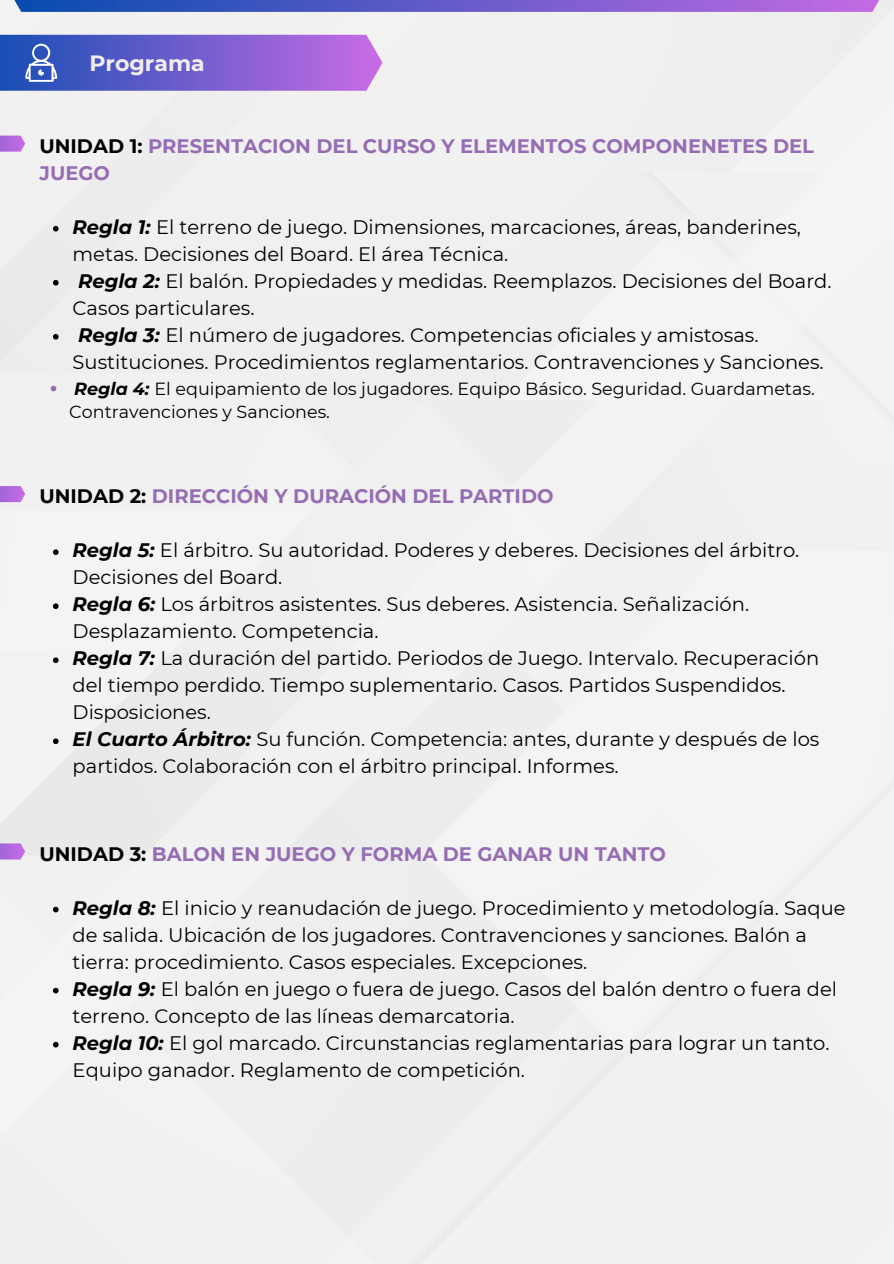
<style>
.page{position:relative;width:894px;height:1264px;background:#fff}
.page>*{position:absolute;margin:0;border:0;box-sizing:border-box;transform-origin:0 0}
.t1{font:700 22.05px "Montserrat";color:#f1eded}
.t2{font:19.5px/27px "Montserrat";color:#000001}
.t3{font:700 19.5px/27px "Montserrat";color:#966db4}
.t4{font:17.55px/23.7px "Montserrat";color:#000001}
.s1{color:#000}
.s2{font-weight:700;font-style:italic}
</style>
<div class="page">
<div style="left:0;top:12px;width:893px;height:1251px;background:#f1f1f1"></div>
<svg style="left:0;top:0;width:893px;height:12px;background:#6b61ca"></svg>
<svg style="left:0;top:35px;width:382px;height:56px;background:#7563ce"></svg>
<svg style="left:53px;top:226px;width:6px;height:5px"></svg>
<svg style="left:53px;top:280px;width:6px;height:5px"></svg>
<svg style="left:53px;top:334px;width:6px;height:5px"></svg>
<svg style="left:51px;top:386px;width:5px;height:5px"></svg>
<svg style="left:53px;top:549px;width:6px;height:6px"></svg>
<svg style="left:53px;top:603px;width:6px;height:6px"></svg>
<svg style="left:53px;top:657px;width:6px;height:6px"></svg>
<svg style="left:53px;top:738px;width:6px;height:6px"></svg>
<svg style="left:0;top:135px;width:25px;height:17px"></svg>
<svg style="left:0;top:486px;width:25px;height:16px"></svg>
<svg style="left:53px;top:906px;width:6px;height:6px"></svg>
<svg style="left:53px;top:987px;width:6px;height:6px"></svg>
<svg style="left:53px;top:1041px;width:6px;height:6px"></svg>
<svg style="left:0;top:843px;width:25px;height:16px"></svg>
<p class="t1" style="left:89px;top:50px;width:117px">Programa</p>
<p class="t3" style="left:39px;top:132px;width:775px"><span class="s1">UNIDAD 1:</span> PRESENTACION DEL CURSO Y ELEMENTOS COMPONENETES DEL<br>JUEGO</p>
<p class="t2" style="left:73px;top:213px;width:760px"><span class="s2">Regla 1:</span> El terreno de juego. Dimensiones, marcaciones, áreas, banderines, metas. Decisiones del Board. El área Técnica.<br><span class="s2">Regla 2:</span> El balón. Propiedades y medidas. Reemplazos. Decisiones del Board.<br>Casos particulares.<br><span class="s2">Regla 3:</span> El número de jugadores. Competencias oficiales y amistosas.<br>Sustituciones. Procedimientos reglamentarios. Contravenciones y Sanciones.</p>
<p class="t4" style="left:69px;top:376px;width:746px"><span class="s2">Regla 4:</span> El equipamiento de los jugadores. Equipo Básico. Seguridad. Guardametas.<br>Contravenciones y Sanciones.</p>
<p class="t3" style="left:39px;top:483px;width:515px"><span class="s1">UNIDAD 2:</span> DIRECCIÓN Y DURACIÓN DEL PARTIDO</p>
<p class="t2" style="left:73px;top:537px;width:748px"><span class="s2">Regla 5:</span> El árbitro. Su autoridad. Poderes y deberes. Decisiones del árbitro.<br>Decisiones del Board.<br><span class="s2">Regla 6:</span> Los árbitros asistentes. Sus deberes. Asistencia. Señalización.<br>Desplazamiento. Competencia.<br><span class="s2">Regla 7:</span> La duración del partido. Periodos de Juego. Intervalo. Recuperación del tiempo perdido. Tiempo suplementario. Casos. Partidos Suspendidos.<br>Disposiciones.<br><span class="s2">El Cuarto Árbitro:</span> Su función. Competencia: antes, durante y después de los partidos. Colaboración con el árbitro principal. Informes.</p>
<p class="t3" style="left:39px;top:840px;width:628px"><span class="s1">UNIDAD 3:</span> BALON EN JUEGO Y FORMA DE GANAR UN TANTO</p>
<p class="t2" style="left:73px;top:894px;width:774px"><span class="s2">Regla 8:</span> El inicio y reanudación de juego. Procedimiento y metodología. Saque de salida. Ubicación de los jugadores. Contravenciones y sanciones. Balón a tierra: procedimiento. Casos especiales. Excepciones.<br><span class="s2">Regla 9:</span> El balón en juego o fuera de juego. Casos del balón dentro o fuera del terreno. Concepto de las líneas demarcatoria.<br><span class="s2">Regla 10:</span> El gol marcado. Circunstancias reglamentarias para lograr un tanto.<br>Equipo ganador. Reglamento de competición.</p>
</div>
